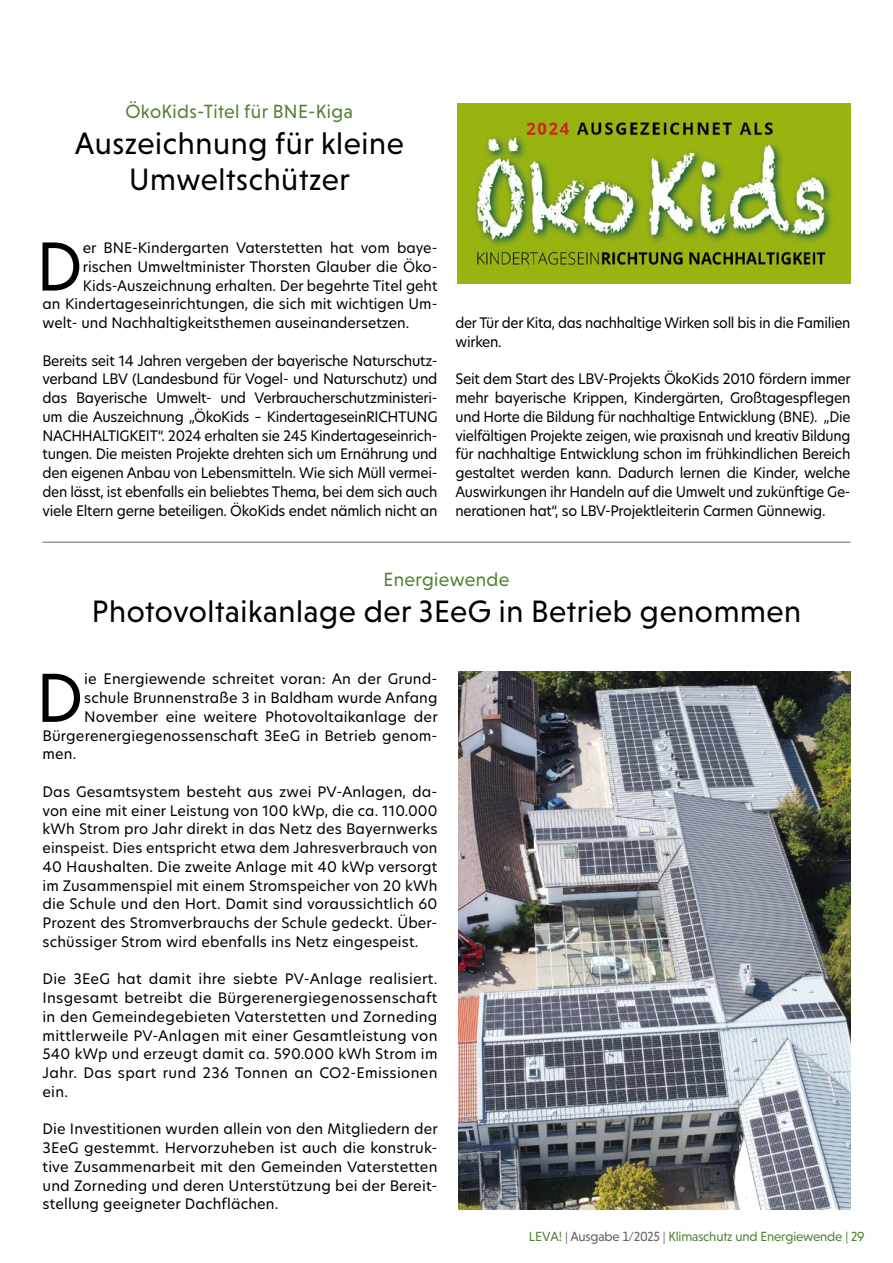
<style>
.page{position:relative;width:893px;height:1263px;background:#fff}
.page>*{position:absolute;margin:0;border:0;box-sizing:border-box;transform-origin:0 0}
.t1{font:64.65px "New Hero";color:#000}
.t2{font:31.5px/36px "Niveau Grotesk";letter-spacing:.02em;color:#000;text-align:center}
.t3{font:19.5px "Niveau Grotesk";letter-spacing:.02em;color:#528334}
.t4{font:14.25px/18.8px "New Hero";color:#000;text-align:justify}
.t5{font:14.25px/18.8px "New Hero";letter-spacing:-.02em;color:#000;scale:.96 1}
.t6{font:13.5px "Niveau Grotesk";letter-spacing:-.01em;color:#528334}
.s1{color:#636362}
</style>
<div class="page">
<img style="left:457px;top:103px;width:393px;height:181px">
<hr style="left:43px;top:542px;width:807px;height:1px;background:#636362">
<img style="left:458px;top:672px;width:392px;height:537px">
<h3 class="t3" style="left:126px;top:100px;width:229px">ÖkoKids-Titel für BNE-Kiga</h3>
<h2 class="t2" style="left:75px;top:125px;width:330px">Auszeichnung für kleine<br>Umweltschützer</h2>
<h1 class="t1" style="left:36px;top:223px;width:48px">D</h1>
<p class="t4" style="left:83px;top:238px;width:356px">er BNE-Kindergarten Vaterstetten hat vom baye-</p>
<p class="t4" style="left:83px;top:257px;width:356px">rischen Umweltminister Thorsten Glauber die Öko-</p>
<p class="t4" style="left:83px;top:276px;width:356px">Kids-Auszeichnung erhalten. Der begehrte Titel geht</p>
<p class="t4" style="left:43px;top:294px;width:396px">an Kindertageseinrichtungen, die sich mit wichtigen Um-</p>
<p class="t4" style="left:43px;top:313px;width:368px">welt- und Nachhaltigkeitsthemen auseinandersetzen.</p>
<p class="t4" style="left:43px;top:351px;width:396px">Bereits seit 14 Jahren vergeben der bayerische Naturschutz&shy;verband LBV (Landesbund für Vogel- und Naturschutz) und das Bayerische Umwelt- und Verbraucherschutzministeri&shy;um die Auszeichnung „ÖkoKids – KindertageseinRICHTUNG NACHHALTIGKEIT“. 2024 erhalten sie 245 Kindertageseinrich&shy;tungen. Die meisten Projekte drehten sich um Ernährung und den eigenen Anbau von Lebensmitteln. Wie sich Müll vermei&shy;den lässt, ist ebenfalls ein beliebtes Thema, bei dem sich auch viele Eltern gerne beteiligen. ÖkoKids endet nämlich nicht an</p>
<p class="t5" style="left:455px;top:313px;width:413px">der Tür der Kita, das nachhaltige Wirken soll bis in die Familien wirken.</p>
<p class="t4" style="left:455px;top:369px;width:397px">Seit dem Start des LBV-Projekts ÖkoKids 2010 fördern immer mehr bayerische Krippen, Kindergärten, Großtagespflegen und Horte die Bildung für nachhaltige Entwicklung (BNE). „Die vielfältigen Projekte zeigen, wie praxisnah und kreativ Bildung für nachhaltige Entwicklung schon im frühkindlichen Bereich gestaltet werden kann. Dadurch lernen die Kinder, welche Auswirkungen ihr Handeln auf die Umwelt und zukünftige Ge&shy;nerationen hat“, so LBV-Projektleiterin Carmen Günnewig.</p>
<h3 class="t3" style="left:383px;top:569px;width:127px">Energiewende</h3>
<h2 class="t2" style="left:92px;top:594px;width:711px">Photovoltaikanlage der 3EeG in Betrieb genommen</h2>
<h1 class="t1" style="left:36px;top:654px;width:49px">D</h1>
<p class="t4" style="left:84px;top:669px;width:355px">ie Energiewende schreitet voran: An der Grund-</p>
<p class="t4" style="left:84px;top:688px;width:355px">schule Brunnenstraße 3 in Baldham wurde Anfang</p>
<p class="t4" style="left:84px;top:707px;width:355px">November eine weitere Photovoltaikanlage der</p>
<p class="t4" style="left:43px;top:726px;width:396px">Bürgerenergiegenossenschaft 3EeG in Betrieb genom-</p>
<p class="t4" style="left:43px;top:744px;width:35px">men.</p>
<p class="t4" style="left:43px;top:782px;width:396px">Das Gesamtsystem besteht aus zwei PV-Anlagen, da&shy;von eine mit einer Leistung von 100 kWp, die ca. 110.000 kWh Strom pro Jahr direkt in das Netz des Bayernwerks einspeist. Dies entspricht etwa dem Jahresverbrauch von 40 Haushalten. Die zweite Anlage mit 40 kWp versorgt im Zusammenspiel mit einem Stromspeicher von 20 kWh die Schule und den Hort. Damit sind voraussichtlich 60<br>Prozent des Stromverbrauchs der Schule gedeckt. Über&shy;schüssiger Strom wird ebenfalls ins Netz eingespeist.</p>
<p class="t4" style="left:43px;top:969px;width:396px">Die 3EeG hat damit ihre siebte PV-Anlage realisiert.<br>Insgesamt betreibt die Bürgerenergiegenossenschaft in den Gemeindegebieten Vaterstetten und Zorneding mittlerweile PV-Anlagen mit einer Gesamtleistung von 540 kWp und erzeugt damit ca. 590.000 kWh Strom im Jahr. Das spart rund 236 Tonnen an CO2-Emissionen ein.</p>
<p class="t4" style="left:43px;top:1119px;width:397px">Die Investitionen wurden allein von den Mitgliedern der 3EeG gestemmt. Hervorzuheben ist auch die konstruk&shy;tive Zusammenarbeit mit den Gemeinden Vaterstetten und Zorneding und deren Unterstützung bei der Bereit&shy;stellung geeigneter Dachflächen.</p>
<p class="t6" style="left:529px;top:1229px;width:337px">LEVA! <span class="s1">| Ausgabe 1/2025 |</span> Klimaschutz und Energiewende | 29</p>
</div>
